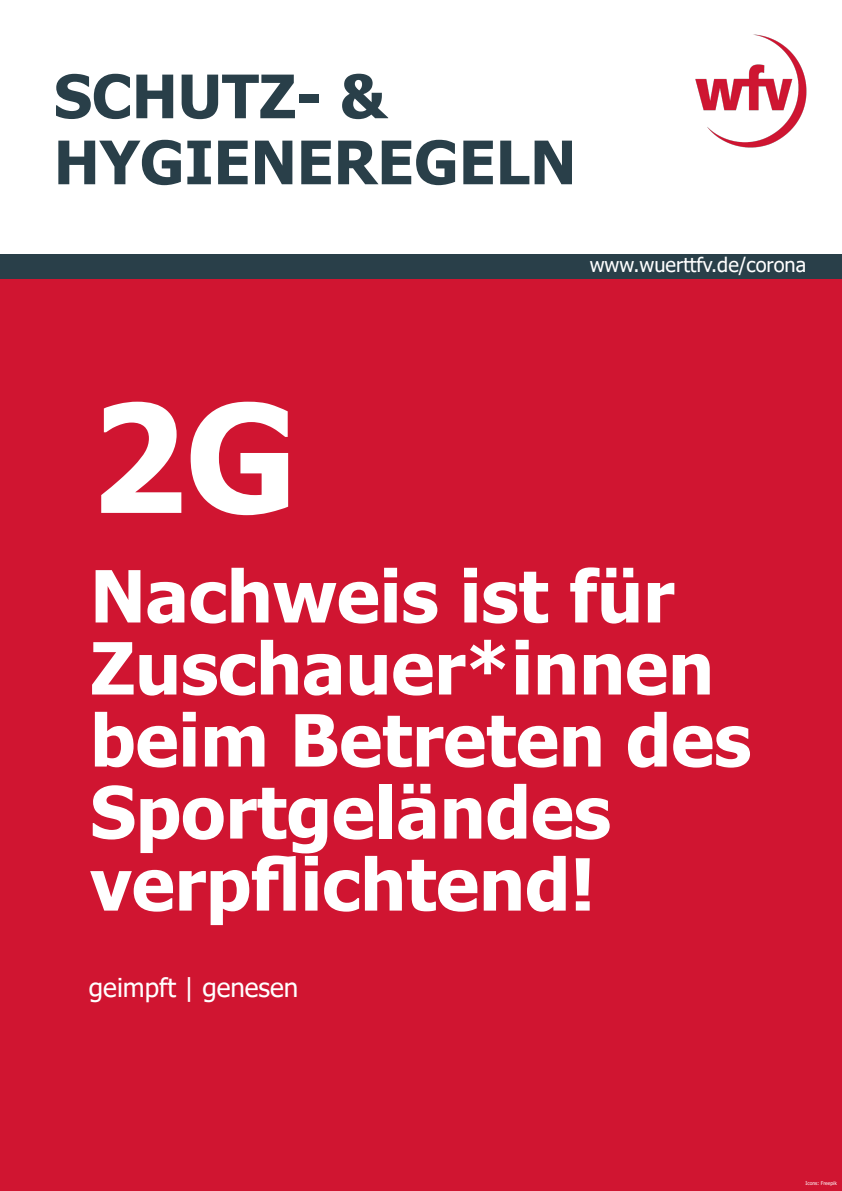
<style>
.page{position:relative;width:842px;height:1191px;background:#fff}
.page>*{position:absolute;margin:0;border:0;box-sizing:border-box;transform-origin:0 0}
.t1{font:700 150px "Tahoma";color:#fff}
.t2{font:700 72px/72px "Tahoma";color:#fff}
.t3{font:700 60px "Tahoma";color:#293f49}
.t4{font:26px "Tahoma";color:#fff}
.t5{font:20px "Tahoma";color:#fff}
.t6{font:5px "Tahoma";color:#fff}
</style>
<div class="page">
<div style="left:0;top:254px;width:842px;height:26px;background:#293f49"></div>
<img style="left:695px;top:34px;width:112px;height:114px">
<div style="left:0;top:280px;width:842px;height:911px;background:#d01531"></div>
<p class="t3" style="left:54px;top:54px;width:334px">SCHUTZ- &amp;</p>
<p class="t3" style="left:54px;top:120px;width:524px">HYGIENEREGELN</p>
<p class="t5" style="left:590px;top:251px;width:218px">www.wuerttfv.de/corona</p>
<p class="t1" style="left:90px;top:353px;width:209px">2G</p>
<p class="t2" style="left:90px;top:563px;width:662px">Nachweis ist für<br>Zuschauer*innen beim Betreten des<br>Sportgeländes verpflichtend!</p>
<p class="t4" style="left:89px;top:969px;width:211px">geimpft | genesen</p>
<p class="t6" style="left:806px;top:1179px;width:33px">Icons: Freepik</p>
</div>
